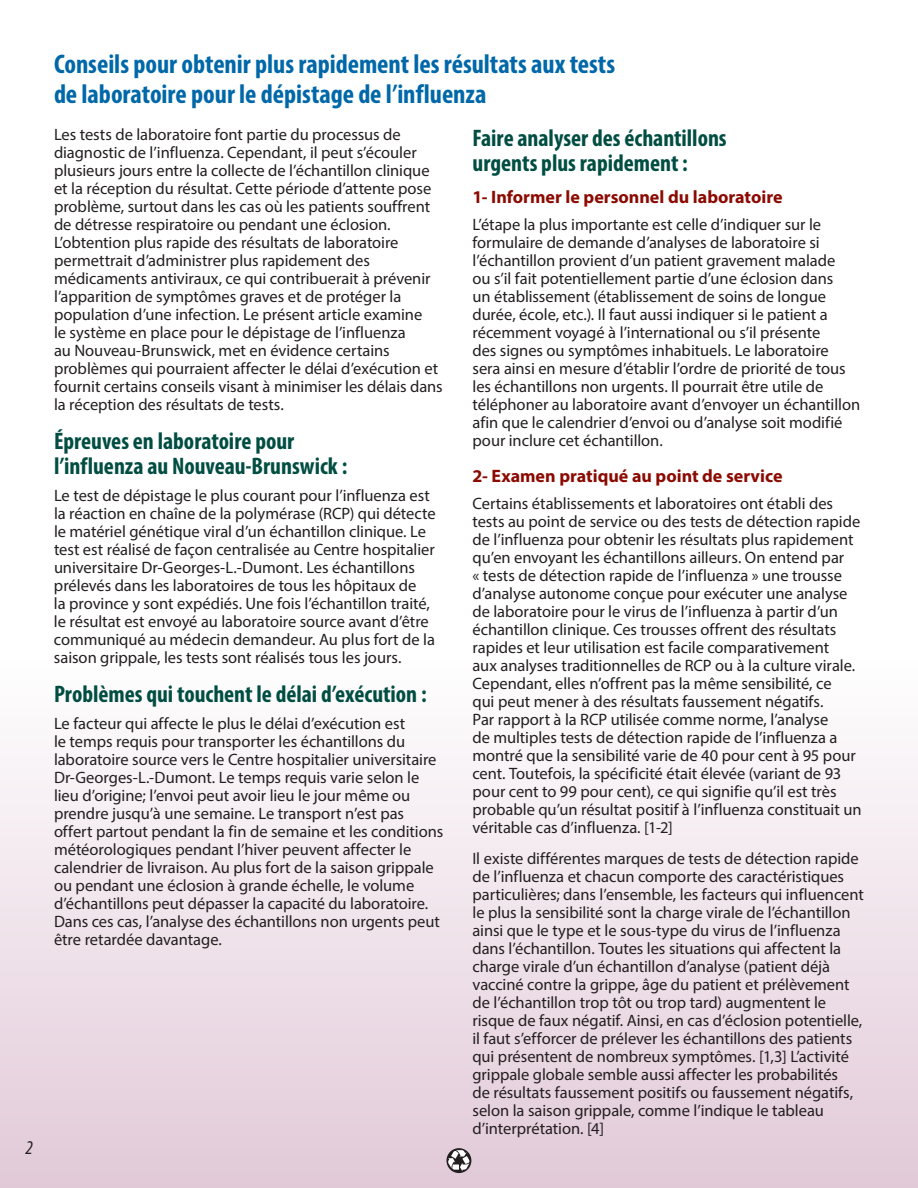
<style>
.page{position:relative;width:918px;height:1188px;background:#fff}
.page>*{position:absolute;margin:0;border:0;box-sizing:border-box;transform-origin:0 0}
.t1{font:700 condensed 27px/30px "Myriad Pro";color:#0068a9}
.t2{font:700 condensed 24px/25.5px "Myriad Pro";color:#004d42}
.t3{font:italic condensed 19.5px "Myriad Pro";color:#231f20}
.t4{font:700 18px "Myriad Pro";color:#8b0a02}
.t5{font:16.5px/18px "Myriad Pro";letter-spacing:-.005em;color:#231f20}
</style>
<div class="page">
<div style="left:0;top:662px;width:918px;height:526px;background:linear-gradient(to bottom,#fefefe,#e2c9d8)"></div>
<svg style="left:446px;top:1148px;width:25px;height:25px"></svg>
<svg style="left:448px;top:1149px;width:23px;height:22px"></svg>
<p class="t3" style="left:26px;top:1136px;width:9px">2</p>
<h1 class="t1" style="left:54px;top:48px;width:563px">Conseils pour obtenir plus rapidement les résultats aux tests de laboratoire pour le dépistage de l’influenza</h1>
<p class="t5" style="left:54px;top:125px;width:390px">Les tests de laboratoire font partie du processus de diagnostic de l’influenza. Cependant, il peut s’écouler plusieurs jours entre la collecte de l’échantillon clinique et la réception du résultat. Cette période d’attente pose problème, surtout dans les cas où les patients souffrent de détresse respiratoire ou pendant une éclosion.<br>L’obtention plus rapide des résultats de laboratoire permettrait d’administrer plus rapidement des médicaments antiviraux, ce qui contribuerait à prévenir l’apparition de symptômes graves et de protéger la population d’une infection. Le présent article examine<br>le système en place pour le dépistage de l’influenza<br>au Nouveau-Brunswick, met en évidence certains problèmes qui pourraient affecter le délai d’exécution et fournit certains conseils visant à minimiser les délais dans la réception des résultats de tests.</p>
<h2 class="t2" style="left:54px;top:428px;width:295px">Épreuves en laboratoire pour l’influenza au Nouveau-Brunswick :</h2>
<p class="t5" style="left:54px;top:487px;width:383px">Le test de dépistage le plus courant pour l’influenza est la réaction en chaîne de la polymérase (RCP) qui détecte le matériel génétique viral d’un échantillon clinique. Le test est réalisé de façon centralisée au Centre hospitalier universitaire Dr-Georges-L.-Dumont. Les échantillons prélevés dans les laboratoires de tous les hôpitaux de<br>la province y sont expédiés. Une fois l’échantillon traité, le résultat est envoyé au laboratoire source avant d’être communiqué au médecin demandeur. Au plus fort de la saison grippale, les tests sont réalisés tous les jours.</p>
<h2 class="t2" style="left:54px;top:681px;width:374px">Problèmes qui touchent le délai d’exécution :</h2>
<p class="t5" style="left:54px;top:715px;width:391px">Le facteur qui affecte le plus le délai d’exécution est<br>le temps requis pour transporter les échantillons du laboratoire source vers le Centre hospitalier universitaire Dr-Georges-L.-Dumont. Le temps requis varie selon le lieu d’origine; l’envoi peut avoir lieu le jour même ou prendre jusqu’à une semaine. Le transport n’est pas offert partout pendant la fin de semaine et les conditions météorologiques pendant l’hiver peuvent affecter le calendrier de livraison. Au plus fort de la saison grippale ou pendant une éclosion à grande échelle, le volume d’échantillons peut dépasser la capacité du laboratoire.<br>Dans ces cas, l’analyse des échantillons non urgents peut être retardée davantage.</p>
<h2 class="t2" style="left:472px;top:124px;width:256px">Faire analyser des échantillons urgents plus rapidement :</h2>
<p class="t4" style="left:472px;top:185px;width:312px">1- Informer le personnel du laboratoire</p>
<p class="t5" style="left:472px;top:215px;width:389px">L’étape la plus importante est celle d’indiquer sur le formulaire de demande d’analyses de laboratoire si l’échantillon provient d’un patient gravement malade<br>ou s’il fait potentiellement partie d’une éclosion dans<br>un établissement (établissement de soins de longue durée, école, etc.). Il faut aussi indiquer si le patient a récemment voyagé à l’international ou s’il présente<br>des signes ou symptômes inhabituels. Le laboratoire sera ainsi en mesure d’établir l’ordre de priorité de tous les échantillons non urgents. Il pourrait être utile de téléphoner au laboratoire avant d’envoyer un échantillon afin que le calendrier d’envoi ou d’analyse soit modifié pour inclure cet échantillon.</p>
<p class="t4" style="left:472px;top:464px;width:312px">2- Examen pratiqué au point de service</p>
<p class="t5" style="left:472px;top:494px;width:391px">Certains établissements et laboratoires ont établi des tests au point de service ou des tests de détection rapide de l’influenza pour obtenir les résultats plus rapidement qu’en envoyant les échantillons ailleurs. On entend par<br>« tests de détection rapide de l’influenza » une trousse d’analyse autonome conçue pour exécuter une analyse de laboratoire pour le virus de l’influenza à partir d’un échantillon clinique. Ces trousses offrent des résultats rapides et leur utilisation est facile comparativement<br>aux analyses traditionnelles de RCP ou à la culture virale.<br>Cependant, elles n’offrent pas la même sensibilité, ce<br>qui peut mener à des résultats faussement négatifs.<br>Par rapport à la RCP utilisée comme norme, l’analyse<br>de multiples tests de détection rapide de l’influenza a montré que la sensibilité varie de 40 pour cent à 95 pour cent. Toutefois, la spécificité était élevée (variant de 93 pour cent to 99 pour cent), ce qui signifie qu’il est très probable qu’un résultat positif à l’influenza constituait un véritable cas d’influenza. [1-2]</p>
<p class="t5" style="left:472px;top:849px;width:393px">Il existe différentes marques de tests de détection rapide de l’influenza et chacun comporte des caractéristiques particulières; dans l’ensemble, les facteurs qui influencent le plus la sensibilité sont la charge virale de l’échantillon ainsi que le type et le sous-type du virus de l’influenza dans l’échantillon. Toutes les situations qui affectent la charge virale d’un échantillon d’analyse (patient déjà vacciné contre la grippe, âge du patient et prélèvement de l’échantillon trop tôt ou trop tard) augmentent le risque de faux négatif. Ainsi, en cas d’éclosion potentielle, il faut s’efforcer de prélever les échantillons des patients qui présentent de nombreux symptômes. [1,3] L’activité grippale globale semble aussi affecter les probabilités<br>de résultats faussement positifs ou faussement négatifs, selon la saison grippale, comme l’indique le tableau d’interprétation. [4]</p>
</div>
